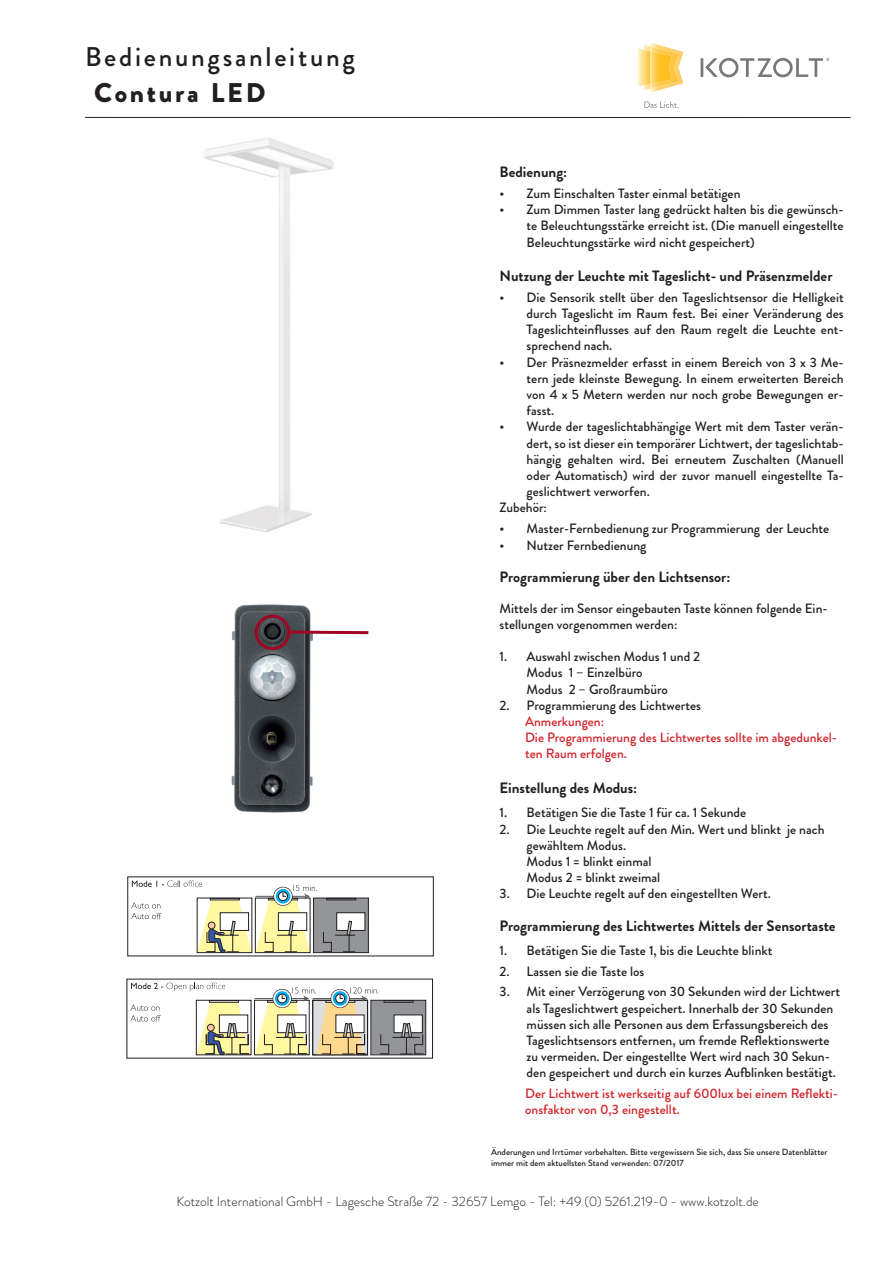
<style>
.page{position:relative;width:893px;height:1263px;background:#fff}
.page>*{position:absolute;margin:0;border:0;box-sizing:border-box;transform-origin:0 0}
.N_Subhead{font:500 27px "Brandon Grotesque";letter-spacing:.1em;color:#231f20}
.N_Subhead-2{font:900 27px "Brandon Grotesque";letter-spacing:.1em;color:#231f20}
.t1{font:700 15px "Brandon Grotesque";color:#231f20}
.t2{font:500 13.5px/16.2px "Brandon Grotesque";color:#231f20;text-align:justify}
.t3{font:500 13.5px/16.2px "Brandon Grotesque";color:#d1232a}
.Überschrift_1{font:300 13.5px "Brandon Grotesque";color:#231f20}
.Überschrift_1-2{font:500 9px/10.8px "Brandon Grotesque";color:#231f20}
</style>
<div class="page">
<svg style="left:638px;top:43px;width:45px;height:50px"></svg>
<img style="left:650px;top:46px;width:28px;height:43px">
<svg style="left:644px;top:101px;width:34px;height:7px"></svg>
<svg style="left:701px;top:58px;width:128px;height:19px"></svg>
<img style="left:204px;top:138px;width:130px;height:395px">
<hr style="left:85px;top:117px;width:765px;height:1px;background:#231f20">
<img style="left:231px;top:604px;width:82px;height:209px">
<svg style="left:290px;top:629px;width:79px;height:7px"></svg>
<div style="left:255px;top:615px;width:35px;height:35px;border:3px solid #a10525;border-radius:50%"></div>
<div style="left:314px;top:898px;width:54px;height:55px;background:#949599"></div>
<div style="left:337px;top:913px;width:28px;height:17px;background:#fff"></div>
<div style="left:336px;top:912px;width:29px;height:19px;border:1px solid #231f20"></div>
<div style="left:313px;top:898px;width:56px;height:55px;border:1px solid #231f20"></div>
<svg style="left:131px;top:880px;width:224px;height:73px"></svg>
<svg style="left:131px;top:982px;width:296px;height:74px"></svg>
<div style="left:370px;top:1000px;width:56px;height:55px;border:1px solid #231f20"></div>
<svg style="left:130px;top:983px;width:294px;height:72px"></svg>
<p class="N_Subhead" style="left:85px;top:38px;width:271px">Bedienungsanleitung</p>
<p class="N_Subhead-2" style="left:94px;top:73px;width:173px">Contura LED</p>
<p class="t1" style="left:500px;top:161px;width:69px">Bedienung:</p>
<p class="t2" style="left:500px;top:185px;width:242px">• Zum Einschalten Taster einmal betätigen</p>
<p class="t2" style="left:527px;top:202px;width:319px;text-indent:-27px">• Zum Dimmen Taster lang gedrückt halten bis die gewünsch&shy;te Beleuchtungsstärke erreicht ist. (Die manuell eingestellte Beleuchtungsstärke wird nicht gespeichert)</p>
<p class="t1" style="left:500px;top:265px;width:334px">Nutzung der Leuchte mit Tageslicht- und Präsenzmelder</p>
<p class="t2" style="left:527px;top:289px;width:319px;text-indent:-27px">• Die Sensorik stellt über den Tageslichtsensor die Helligkeit durch Tageslicht im Raum fest. Bei einer Veränderung des Tageslichteinflusses auf den Raum regelt die Leuchte ent&shy;sprechend nach.</p>
<p class="t2" style="left:527px;top:354px;width:319px;text-indent:-27px">• Der Präsnezmelder erfasst in einem Bereich von 3 x 3 Me&shy;tern jede kleinste Bewegung. In einem erweiterten Bereich von 4 x 5 Metern werden nur noch grobe Bewegungen er&shy;fasst.</p>
<p class="t2" style="left:527px;top:419px;width:319px;text-indent:-27px">• Wurde der tageslichtabhängige Wert mit dem Taster verän&shy;dert, so ist dieser ein temporärer Lichtwert, der tageslichtab&shy;hängig gehalten wird. Bei erneutem Zuschalten (Manuell oder Automatisch) wird der zuvor manuell eingestellte Ta&shy;geslichtwert verworfen.</p>
<p class="t2" style="left:500px;top:500px;width:49px">Zubehör:</p>
<p class="t2" style="left:500px;top:521px;width:331px">• Master-Fernbedienung zur Programmierung der Leuchte</p>
<p class="t2" style="left:500px;top:537px;width:148px">• Nutzer Fernbedienung</p>
<p class="t1" style="left:500px;top:566px;width:232px">Programmierung über den Lichtsensor:</p>
<p class="t2" style="left:500px;top:600px;width:330px">Mittels der im Sensor eingebauten Taste können folgende Ein&shy;stellungen vorgenommen werden:</p>
<p class="t2" style="left:527px;top:649px;width:175px;text-align:left;text-indent:-27px">1. Auswahl zwischen Modus 1 und 2<br>Modus 1 – Einzelbüro<br>Modus 2 – Großraumbüro</p>
<p class="t2" style="left:500px;top:697px;width:203px">2. Programmierung des Lichtwertes</p>
<p class="t3" style="left:525px;top:713px;width:81px">Anmerkungen:</p>
<p class="t3" style="left:525px;top:730px;width:314px">Die Programmierung des Lichtwertes sollte im abgedunkel&shy;ten Raum erfolgen.</p>
<p class="t1" style="left:500px;top:777px;width:139px">Einstellung des Modus:</p>
<p class="t2" style="left:500px;top:805px;width:248px">1. Betätigen Sie die Taste 1 für ca. 1 Sekunde</p>
<p class="t2" style="left:527px;top:821px;width:299px;text-align:left;text-indent:-27px">2. Die Leuchte regelt auf den Min. Wert und blinkt je nach gewähltem Modus.<br>Modus 1 = blinkt einmal<br>Modus 2 = blinkt zweimal</p>
<p class="t2" style="left:500px;top:886px;width:273px">3. Die Leuchte regelt auf den eingestellten Wert.</p>
<p class="t1" style="left:500px;top:915px;width:337px">Programmierung des Lichtwertes Mittels der Sensortaste</p>
<p class="t2" style="left:500px;top:943px;width:274px">1. Betätigen Sie die Taste 1, bis die Leuchte blinkt</p>
<p class="t2" style="left:500px;top:963px;width:146px">2. Lassen sie die Taste los</p>
<p class="t2" style="left:527px;top:984px;width:315px;text-align:left;text-indent:-27px">3. Mit einer Verzögerung von 30 Sekunden wird der Lichtwert als Tageslichtwert gespeichert. Innerhalb der 30 Sekunden müssen sich alle Personen aus dem Erfassungsbereich des Tageslichtsensors entfernen, um fremde Reflektionswerte zu vermeiden. Der eingestellte Wert wird nach 30 Sekun&shy;den gespeichert und durch ein kurzes Aufblinken bestätigt.</p>
<p class="t3" style="left:525px;top:1085px;width:314px">Der Lichtwert ist werkseitig auf 600lux bei einem Reflekti&shy;onsfaktor von 0,3 eingestellt.</p>
<p class="Überschrift_1-2" style="left:491px;top:1147px;width:338px">Änderungen und Irrtümer vorbehalten. Bitte vergewissern Sie sich, dass Sie unsere Datenblätter immer mit dem aktuellsten Stand verwenden: 07/2017</p>
<p class="Überschrift_1" style="left:177px;top:1192px;width:584px">Kotzolt International GmbH - Lagesche Straße 72 - 32657 Lemgo - Tel: +49 (0) 5261.219-0 - www.kotzolt.de</p>
</div>
